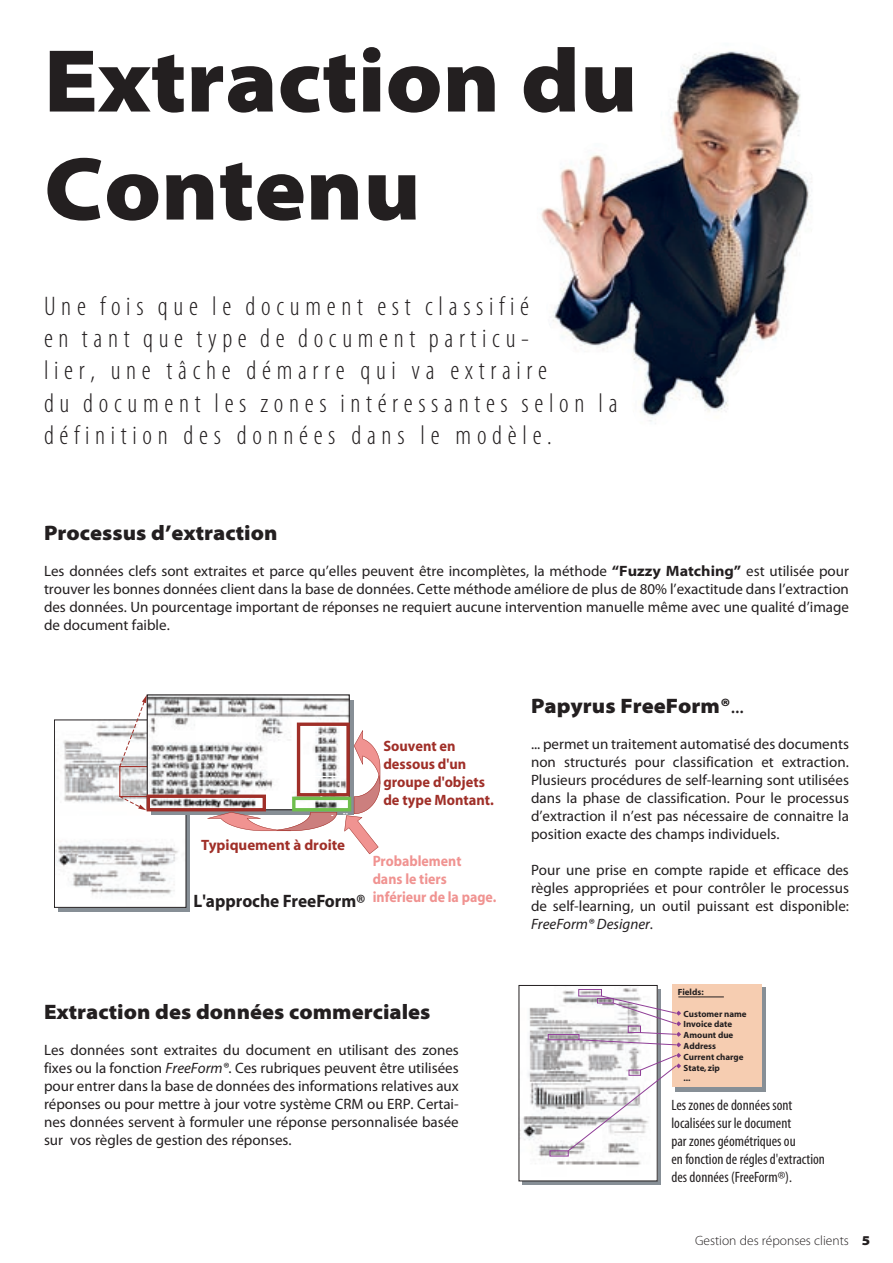
<style>
.page{position:relative;width:893px;height:1263px;background:#fff}
.page>*{position:absolute;margin:0;border:0;box-sizing:border-box;transform-origin:0 0}
.t1{font:900 semi-expanded 90px/108px "Myriad Pro";color:#231f20}
.t2{font:300 condensed 27px/32.4px "Myriad Pro";letter-spacing:.21em;color:#231f20}
.t3{font:900 semi-expanded 21px "Myriad Pro";color:#231f20}
.t4{font:18px "Myriad MM 700 600";color:#231f20;scale:.96 1}
.t5{font:15px/18px "Myriad Pro";color:#231f20;text-align:justify}
.t6{font:15px/18px "Myriad MM 400 300";color:#231f20}
.t7{font:15px/18px "Myriad MM 700 600";color:#a02f28;scale:.96 1}
.t8{font:15px/18px "Myriad MM 700 600";color:#f09391;scale:.93 1}
.t9{font:15px "Myriad MM 700 600";color:#a02f28}
.t10{font:300 13.5px "Myriad Pro";color:#231f20}
.t11{font:9px/10.8px "Myriad MM 700 600";color:#231f20}
.s1{font-weight:700;font-stretch:semi-expanded}
.s2{font-style:italic}
.s3{font-weight:400;font-stretch:normal}
.s4{font-weight:900;font-stretch:semi-expanded}
</style>
<div class="page">
<div style="left:59px;top:724px;width:131px;height:188px;background:linear-gradient(to right,#878f96,#878f96)"></div>
<img style="left:56px;top:722px;width:128px;height:183px">
<div style="left:119px;top:766px;width:55px;height:31px;border:1px solid #a02f28"></div>
<div style="left:54px;top:720px;width:132px;height:187px;border:1px solid #231f20"></div>
<svg style="left:119px;top:795px;width:33px;height:18px"></svg>
<svg style="left:119px;top:694px;width:28px;height:73px"></svg>
<img style="left:149px;top:696px;width:199px;height:111px">
<div style="left:147px;top:694px;width:203px;height:116px;border:1px solid #231f20"></div>
<div style="left:147px;top:794px;width:119px;height:17px;border:3px solid #a02f28"></div>
<div style="left:297px;top:722px;width:53px;height:74px;border:3px solid #a02f28"></div>
<svg style="left:207px;top:730px;width:173px;height:124px"></svg>
<div style="left:292px;top:797px;width:59px;height:14px;border:3px solid #6ebe4c"></div>
<img style="left:522px;top:987px;width:119px;height:178px">
<svg style="left:681px;top:987px;width:84px;height:104px"></svg>
<div style="left:672px;top:984px;width:89px;height:103px;background:#f6cdb1"></div>
<svg style="left:547px;top:989px;width:134px;height:168px"></svg>
<hr style="left:678px;top:996px;width:46px;height:1px;background:#231f20">
<img style="left:541px;top:51px;width:271px;height:373px">
<h1 class="t1" style="left:44px;top:28px;width:595px">Extraction du<br>Contenu</h1>
<h2 class="t2" style="left:44px;top:290px;width:575px">Une fois que le document est classifié<br>en tant que type de document particu-<br>lier, une tâche démarre qui va extraire<br>du document les zones intéressantes selon la définition des données dans le modèle.</h2>
<h3 class="t3" style="left:44px;top:521px;width:235px">Processus d’extraction</h3>
<p class="t5" style="left:44px;top:562px;width:806px">Les données clefs sont extraites et parce qu’elles peuvent être incomplètes, la méthode <span class="s1">“Fuzzy Matching”</span> est utilisée pour trouver les bonnes données client dans la base de données. Cette méthode améliore de plus de 80% l’exactitude dans l’extraction des données. Un pourcentage important de réponses ne requiert aucune intervention manuelle même avec une qualité d’image de document faible.</p>
<p class="t7" style="left:383px;top:737px;width:117px">Souvent en dessous d'un groupe d'objets de type Montant.</p>
<p class="t9" style="left:201px;top:837px;width:145px">Typiquement à droite</p>
<p class="t4" style="left:194px;top:892px;width:180px">L'approche FreeForm®</p>
<p class="t8" style="left:373px;top:853px;width:134px">Probablement<br>dans le tiers inférieur de la page.</p>
<h3 class="t3" style="left:44px;top:999px;width:388px">Extraction des données commerciales</h3>
<p class="t5" style="left:44px;top:1041px;width:416px">Les données sont extraites du document en utilisant des zones fixes ou la fonction <span class="s2">FreeForm®</span>. Ces rubriques peuvent être utilisées pour entrer dans la base de données des informations relatives aux réponses ou pour mettre à jour votre système CRM ou ERP. Certai&shy;nes données servent à formuler une réponse personnalisée basée sur vos règles de gestion des réponses.</p>
<h3 class="t3" style="left:531px;top:693px;width:214px">Papyrus FreeForm®<span class="s3">...</span></h3>
<p class="t5" style="left:531px;top:735px;width:319px">... permet un traitement automatisé des documents non structurés pour classification et extraction.<br>Plusieurs procédures de self-learning sont utilisées dans la phase de classification. Pour le processus d’extraction il n’est pas nécessaire de connaitre la position exacte des champs individuels.</p>
<p class="t5" style="left:531px;top:861px;width:319px">Pour une prise en compte rapide et efficace des règles appropriées et pour contrôler le processus de self-learning, un outil puissant est disponible:<br><span class="s2">FreeForm® Designer</span>.</p>
<p class="t11" style="left:678px;top:987px;width:27px">Fields:</p>
<p class="t11" style="left:684px;top:1008px;width:65px">Customer name<br>Invoice date<br>Amount due<br>Address<br>Current charge<br>State, zip<br>...</p>
<p class="t6" style="left:671px;top:1096px;width:155px">Les zones de données sont localisées sur le document<br>par zones géométriques ou<br>en fonction de régles d'extraction des données (FreeForm®).</p>
<p class="t10" style="left:695px;top:1233px;width:177px">Gestion des réponses clients <span class="s4">5</span></p>
</div>
